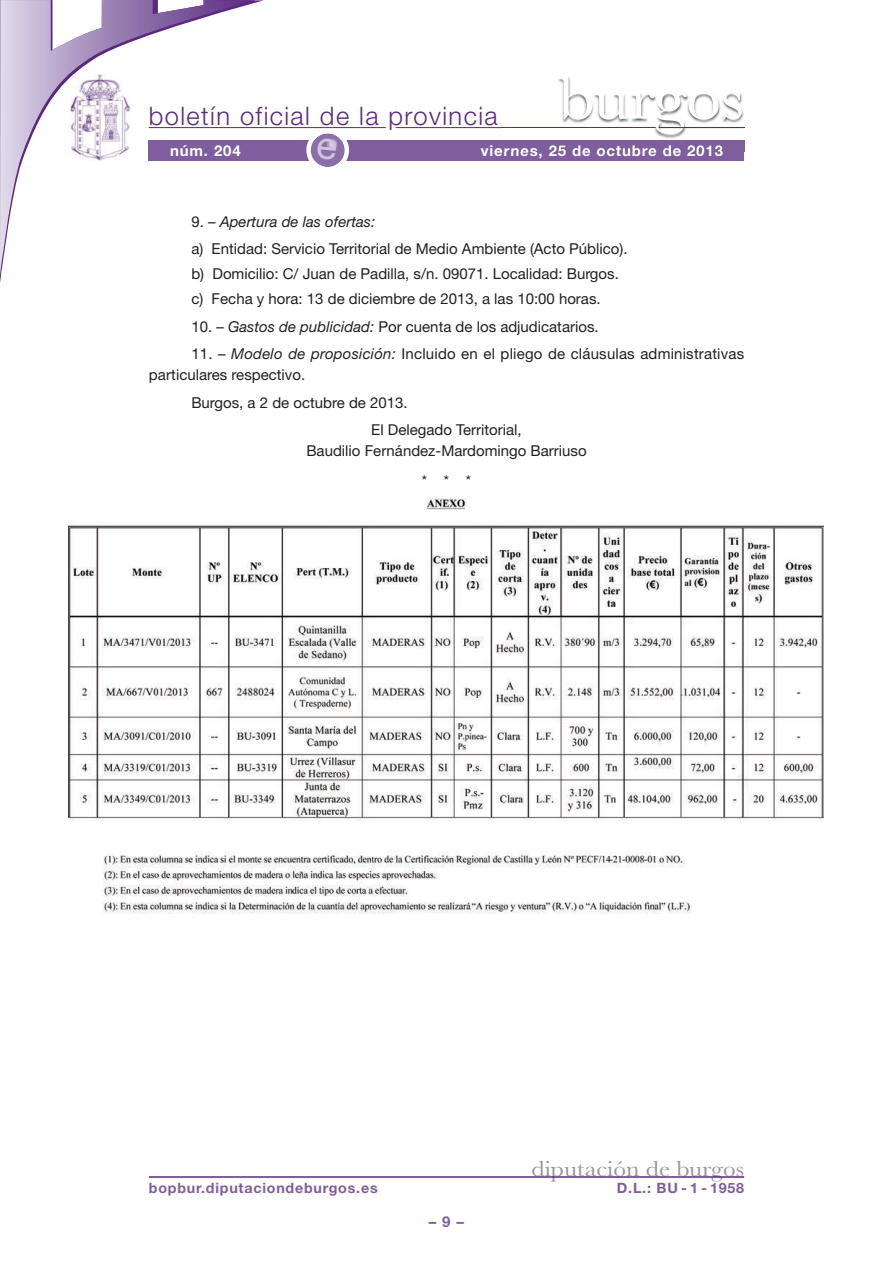
<style>
.page{position:relative;width:893px;height:1263px;background:#fff}
.page>*{position:absolute;margin:0;border:0;box-sizing:border-box;transform-origin:0 0}
.t1{font:63px "Baskerville";letter-spacing:-.01em;color:#fff;scale:1.12 1}
.t2{font:300 25.5px "Helvetica Neue";letter-spacing:.055em;color:#5c2781}
.t3{font:22.5px "Baskerville";color:#939598;scale:1.12 1}
.t4{font:15px/27.3px "Helvetica Neue";color:#231f20}
.t5{font:700 15px "Helvetica Neue";letter-spacing:.055em;color:#fff}
.t6{font:700 15px "Helvetica Neue";color:#7f5d9e}
.t7{font:700 14.25px "Helvetica Neue";letter-spacing:.055em;color:#7f5d9e}
.s1{font-style:italic}
</style>
<div class="page">
<hr style="left:396px;top:127px;width:348px;height:1px;background:#5c2781">
<hr style="left:149px;top:127px;width:237px;height:1px;background:#5c2781">
<svg style="left:0;top:0;width:255px;height:275px"></svg>
<div style="left:149px;top:140px;width:595px;height:20px;background:#7f5d9e"></div>
<hr style="left:149px;top:1176px;width:595px;height:2px;background:#5c2781">
<img style="left:558px;top:76px;width:187px;height:75px">
<img style="left:558px;top:127px;width:101px;height:1px">
<img style="left:556px;top:140px;width:188px;height:11px">
<img style="left:502px;top:145px;width:54px;height:6px">
<hr style="left:659px;top:127px;width:85px;height:1px;background:#5c2781">
<img style="left:71px;top:74px;width:59px;height:87px">
<img style="left:69px;top:499px;width:754px;height:415px">
<svg style="left:306px;top:133px;width:43px;height:34px"></svg>
<h2 class="t2" style="left:149px;top:100px;width:350px">boletín oficial de la provincia</h2>
<h1 class="t1" style="left:558px;top:60px;width:168px">burgos</h1>
<p class="t5" style="left:170px;top:141px;width:72px">núm. 204</p>
<p class="t5" style="left:481px;top:141px;width:244px">viernes, 25 de octubre de 2013</p>
<p class="t4" style="left:191px;top:208px;width:438px">9. – <span class="s1">Apertura de las ofertas:<br></span>a) Entidad: Servicio Territorial de Medio Ambiente (Acto Público).</p>
<p class="t4" style="left:191px;top:261px;width:429px;line-height:25px">b) Domicilio: C/ Juan de Padilla, s/n. 09071. Localidad: Burgos. c) Fecha y hora: 13 de diciembre de 2013, a las 10:00 horas.</p>
<p class="t4" style="left:191px;top:313px;width:409px">10. – <span class="s1">Gastos de publicidad:</span> Por cuenta de los adjudicatarios.</p>
<p class="t4" style="left:149px;top:343px;width:597px;line-height:21px;text-indent:43px">11. – <span class="s1">Modelo de proposición:</span> Incluido en el pliego de cláusulas administrativas particulares respectivo.</p>
<p class="t4" style="left:371px;top:388px;width:152px;text-indent:-180px">Burgos, a 2 de octubre de 2013.<br>El Delegado Territorial,</p>
<p class="t4" style="left:306px;top:436px;width:282px;line-height:29.5px;text-align:center">Baudilio Fernández-Mardomingo Barriuso * * *</p>
<h3 class="t3" style="left:531px;top:1155px;width:191px">diputación de burgos</h3>
<p class="t7" style="left:149px;top:1179px;width:230px">bopbur.diputaciondeburgos.es</p>
<p class="t7" style="left:617px;top:1179px;width:129px">D.L.: BU - 1 - 1958</p>
<p class="t6" style="left:429px;top:1212px;width:37px">–9–</p>
</div>
